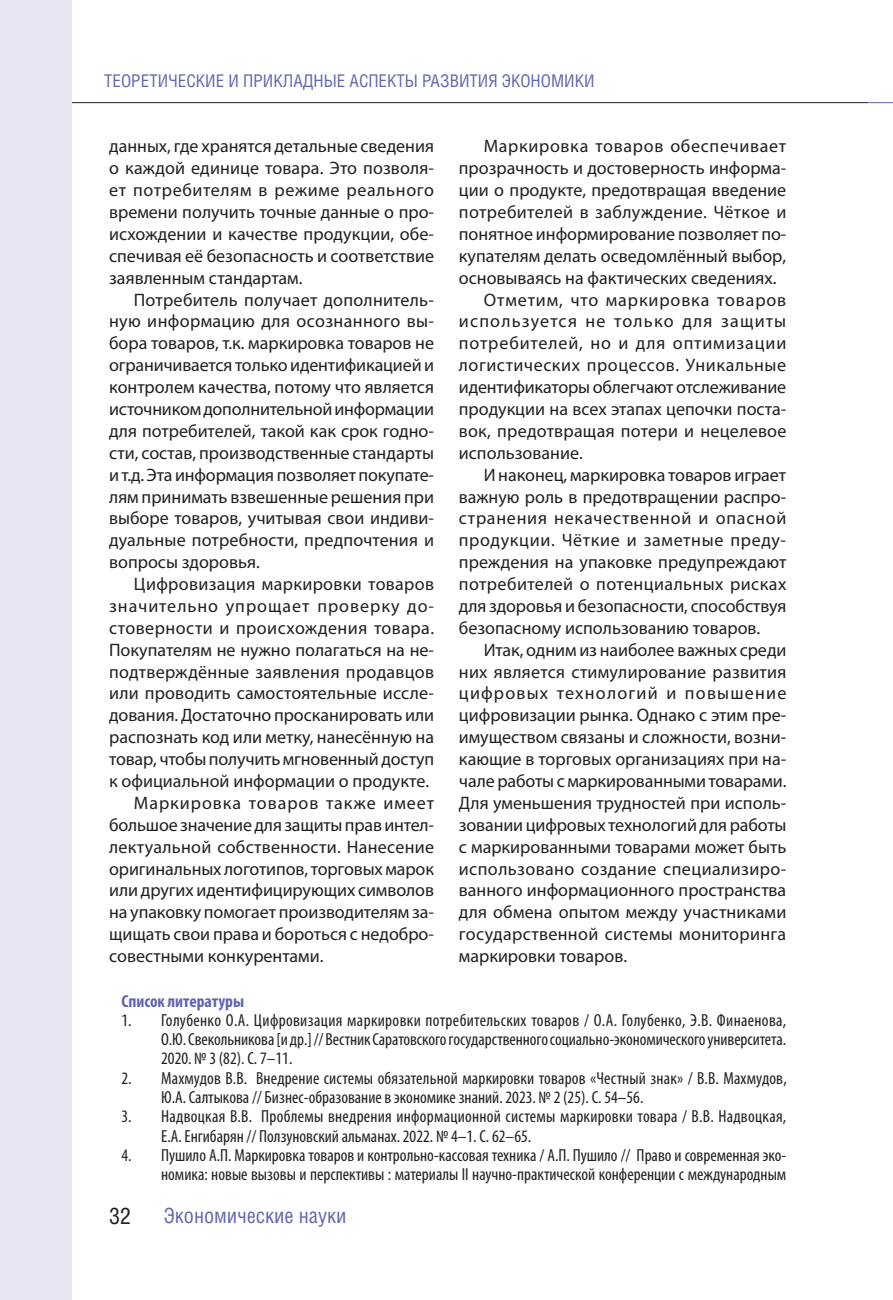
<style>
.page{position:relative;width:893px;height:1300px;background:#fff}
.page>*{position:absolute;margin:0;border:0;box-sizing:border-box;transform-origin:0 0}
.t1{font:22.75px "Helios Cond";color:#231f20}
.t2{font:21px "Helios Cond";color:#6066ae}
.ТЕКСТ_осн{font:18.03px/21.9px "Myriad Pro";color:#231f20;text-align:justify}
.ТЕКСТ_осн-2{font:condensed 17.5px/19.2px "Myriad Pro";color:#231f20}
.t3{font:17.5px "Helios Cond";color:#6066ae}
.ТЕКСТ_осн-3{font:700 condensed 17.5px "Myriad Pro";color:#6066ae}
</style>
<div class="page">
<hr style="left:0;top:102px;width:868px;height:1px;background:#231f20">
<svg style="left:868px;top:102px;width:25px;height:1px"></svg>
<div style="left:0;top:0;width:72px;height:1300px;background:#e6e5f2"></div>
<p class="t3" style="left:104px;top:70px;width:492px">ТЕОРЕТИЧЕСКИЕ И ПРИКЛАДНЫЕ АСПЕКТЫ РАЗВИТИЯ ЭКОНОМИКИ</p>
<p class="ТЕКСТ_осн" style="left:109px;top:135px;width:326px">данных, где хранятся детальные сведения о каждой единице товара. Это позволя&shy;ет потребителям в режиме реального времени получить точные данные о про&shy;исхождении и качестве продукции, обе&shy;спечивая её безопасность и соответствие заявленным стандартам.</p>
<p class="ТЕКСТ_осн" style="left:109px;top:288px;width:327px;text-indent:25px">Потребитель получает дополнитель&shy;ную информацию для осознанного вы&shy;бора товаров, т.к. маркировка товаров не ограничивается только идентификацией и контролем качества, потому что является источником дополнительной информации для потребителей, такой как срок годно&shy;сти, состав, производственные стандарты и т.д. Эта информация позволяет покупате&shy;лям принимать взвешенные решения при выборе товаров, учитывая свои индиви&shy;дуальные потребности, предпочтения и вопросы здоровья.</p>
<p class="ТЕКСТ_осн" style="left:109px;top:573px;width:327px;text-indent:25px">Цифровизация маркировки товаров значительно упрощает проверку до&shy;стоверности и происхождения товара.<br>Покупателям не нужно полагаться на не&shy;подтверждённые заявления продавцов или проводить самостоятельные иссле&shy;дования. Достаточно просканировать или распознать код или метку, нанесённую на товар, чтобы получить мгновенный доступ к официальной информации о продукте.</p>
<p class="ТЕКСТ_осн" style="left:109px;top:791px;width:326px;text-indent:25px">Маркировка товаров также имеет большое значение для защиты прав интел&shy;лектуальной собственности. Нанесение оригинальных логотипов, торговых марок или других идентифицирующих символов на упаковку помогает производителям за&shy;щищать свои права и бороться с недобро&shy;совестными конкурентами.</p>
<p class="ТЕКСТ_осн" style="left:459px;top:135px;width:329px;text-indent:25px">Маркировка товаров обеспечивает прозрачность и достоверность информа&shy;ции о продукте, предотвращая введение потребителей в заблуждение. Чёткое и понятное информирование позволяет по&shy;купателям делать осведомлённый выбор, основываясь на фактических сведениях.</p>
<p class="ТЕКСТ_осн" style="left:459px;top:288px;width:329px;text-indent:25px">Отметим, что маркировка товаров используется не только для защиты потребителей, но и для оптимизации логистических процессов. Уникальные идентификаторы облегчают отслеживание продукции на всех этапах цепочки поста&shy;вок, предотвращая потери и нецелевое использование.</p>
<p class="ТЕКСТ_осн" style="left:459px;top:463px;width:329px;text-indent:25px">И наконец, маркировка товаров играет важную роль в предотвращении распро&shy;странения некачественной и опасной продукции. Чёткие и заметные преду&shy;преждения на упаковке предупреждают потребителей о потенциальных рисках для здоровья и безопасности, способствуя безопасному использованию товаров.</p>
<p class="ТЕКСТ_осн" style="left:459px;top:638px;width:329px;text-indent:25px">Итак, одним из наиболее важных среди них является стимулирование развития цифровых технологий и повышение цифровизации рынка. Однако с этим пре&shy;имуществом связаны и сложности, возни&shy;кающие в торговых организациях при на&shy;чале работы с маркированными товарами.<br>Для уменьшения трудностей при исполь&shy;зовании цифровых технологий для работы с маркированными товарами может быть использовано создание специализиро&shy;ванного информационного пространства для обмена опытом между участниками государственной системы мониторинга маркировки товаров.</p>
<p class="ТЕКСТ_осн-3" style="left:122px;top:990px;width:124px">Список литературы</p>
<p class="ТЕКСТ_осн-2" style="left:161px;top:1010px;width:627px;text-align:justify;text-indent:-40px">1. Голубенко О.А. Цифровизация маркировки потребительских товаров / О.А. Голубенко, Э.В. Финаенова, О.Ю. Свекольникова [и др.] // Вестник Саратовского государственного социально-экономического университета.<br>2020. № 3 (82). С. 7–11.</p>
<p class="ТЕКСТ_осн-2" style="left:161px;top:1068px;width:627px;text-indent:-40px">2. Махмудов В.В. Внедрение системы обязательной маркировки товаров «Честный знак» / В.В. Махмудов,<br>Ю.А. Салтыкова // Бизнес-образование в экономике знаний. 2023. № 2 (25). С. 54–56.</p>
<p class="ТЕКСТ_осн-2" style="left:161px;top:1106px;width:626px;text-indent:-40px">3. Надвоцкая В.В. Проблемы внедрения информационной системы маркировки товара / В.В. Надвоцкая,<br>Е.А. Енгибарян // Ползуновский альманах. 2022. № 4–1. С. 62–65.</p>
<p class="ТЕКСТ_осн-2" style="left:122px;top:1145px;width:666px;text-align:right">4. Пушило А.П. Маркировка товаров и контрольно-кассовая техника / А.П. Пушило // Право и современная эко&shy;номика: новые вызовы и перспективы : материалы II научно-практической конференции с международным</p>
<p class="t1" style="left:109px;top:1202px;width:23px">32</p>
<p class="t2" style="left:164px;top:1203px;width:184px">Экономические науки</p>
</div>
